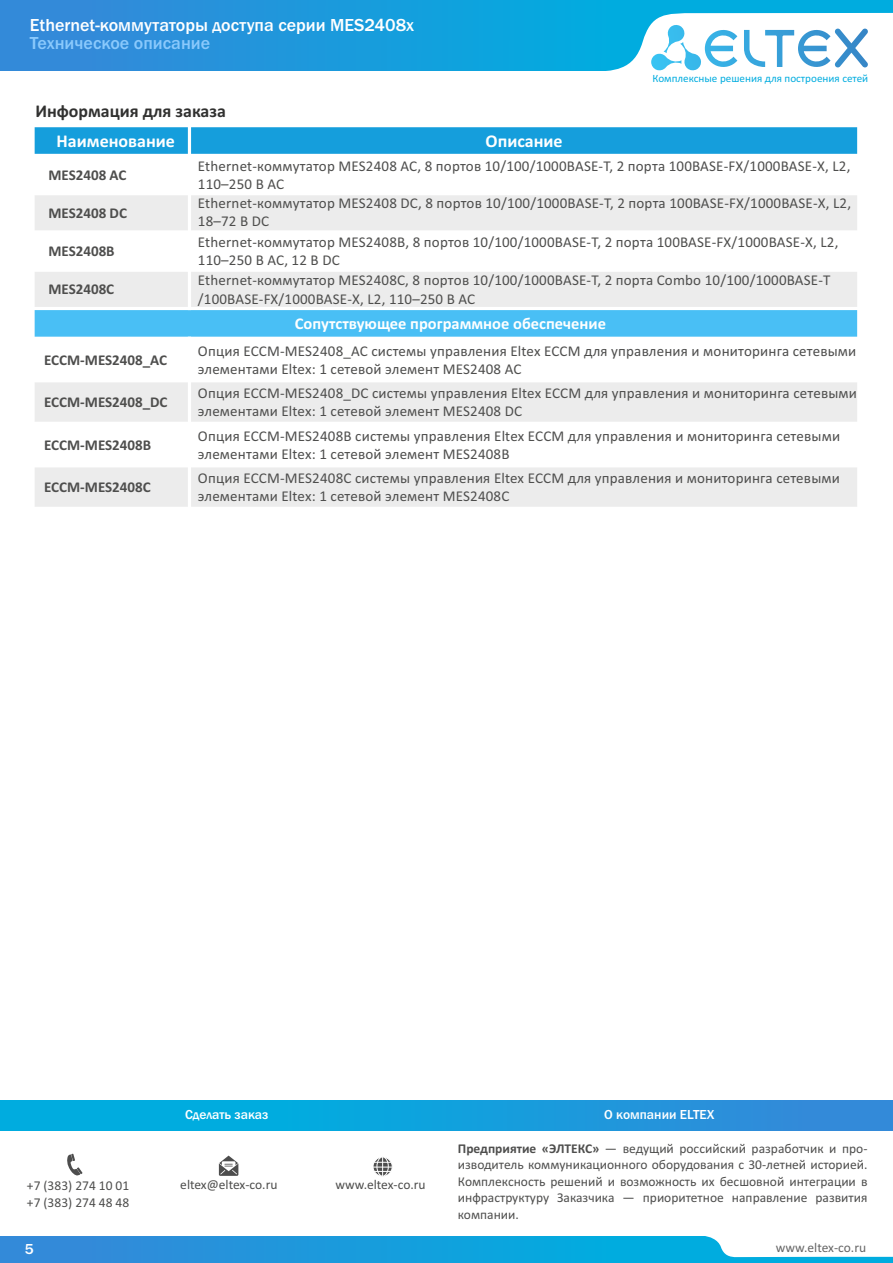
<style>
.page{position:relative;width:893px;height:1263px;background:#fff}
.page>*{position:absolute;margin:0;border:0;box-sizing:border-box;transform-origin:0 0}
.t1{font:500 18px "Franklin Gothic";color:#fff}
.t2{font:700 18px "Calibri";color:#fff}
.t3{font:500 18px "Franklin Gothic";color:#8ac9fc}
.t4{font:700 18px "Calibri";color:#313130}
.t5{font:700 16.5px "Calibri";color:#fff}
.t6{font:15px/18.3px "Calibri";letter-spacing:.01em;color:#4e4e4d}
.t7{font:700 15px "Calibri";color:#4e4e4d}
.t8{font:500 15px "Franklin Gothic";color:#fff}
.t9{font:13.5px/16.5px "Calibri";color:#4e4e4d;text-align:justify}
.t10{font:500 13.5px "Franklin Gothic";color:#fff}
.t11{font:13.5px "Calibri";color:#666}
.t12{font:11.1px "Calibri";color:#00acdf}
.s1{font-weight:700}
</style>
<div class="page">
<div style="left:0;top:1236px;width:893px;height:27px;background:linear-gradient(to right,#3489d9,#00b4e0)"></div>
<div style="left:0;top:0;width:893px;height:71px;background:linear-gradient(to right,#3489d9,#00b4e0)"></div>
<svg style="left:589px;top:13px;width:304px;height:58px"></svg>
<div style="left:34px;top:126px;width:155px;height:29px;background:#159edc"></div>
<div style="left:189px;top:126px;width:670px;height:29px;background:#159edc"></div>
<div style="left:34px;top:194px;width:155px;height:38px;background:#ececec"></div>
<div style="left:189px;top:194px;width:670px;height:38px;background:#ececec"></div>
<div style="left:34px;top:270px;width:155px;height:38px;background:#ececec"></div>
<div style="left:189px;top:270px;width:670px;height:38px;background:#ececec"></div>
<div style="left:34px;top:308px;width:825px;height:30px;background:#49bff5"></div>
<div style="left:34px;top:381px;width:155px;height:42px;background:#ececec"></div>
<div style="left:189px;top:381px;width:670px;height:42px;background:#ececec"></div>
<div style="left:34px;top:466px;width:155px;height:42px;background:#ececec"></div>
<div style="left:189px;top:466px;width:670px;height:42px;background:#ececec"></div>
<hr style="left:33px;top:124px;width:2px;height:386px;background:#fff">
<hr style="left:188px;top:337px;width:3px;height:173px;background:#fff">
<hr style="left:188px;top:124px;width:3px;height:186px;background:#fff">
<hr style="left:857px;top:124px;width:3px;height:386px;background:#fff">
<hr style="left:33px;top:507px;width:827px;height:3px;background:#fff">
<hr style="left:33px;top:464px;width:827px;height:3px;background:#fff">
<hr style="left:33px;top:422px;width:827px;height:3px;background:#fff">
<hr style="left:33px;top:379px;width:827px;height:3px;background:#fff">
<hr style="left:33px;top:337px;width:827px;height:3px;background:#fff">
<hr style="left:33px;top:307px;width:827px;height:3px;background:#fff">
<hr style="left:33px;top:269px;width:827px;height:3px;background:#fff">
<hr style="left:33px;top:230px;width:827px;height:4px;background:#fff">
<hr style="left:33px;top:192px;width:827px;height:3px;background:#fff">
<hr style="left:33px;top:154px;width:827px;height:3px;background:#fff">
<hr style="left:33px;top:124px;width:827px;height:3px;background:#fff">
<div style="left:0;top:1100px;width:893px;height:30px;background:linear-gradient(to right,#00b4e0,#3489d9)"></div>
<svg style="left:703px;top:1236px;width:190px;height:21px"></svg>
<svg style="left:219px;top:1155px;width:19px;height:21px"></svg>
<div style="left:373px;top:1156px;width:20px;height:21px;background:#fafafa;border:1px solid #fff;border-radius:50%"></div>
<div style="left:376px;top:1156px;width:13px;height:20px;background:#fefefe;border:1px solid #fff;border-radius:50%"></div>
<svg style="left:373px;top:1157px;width:19px;height:19px"></svg>
<svg style="left:67px;top:1154px;width:16px;height:22px"></svg>
<p class="t1" style="left:30px;top:19px;width:386px">Ethernet-коммутаторы доступа серии MES2408x</p>
<p class="t3" style="left:30px;top:36px;width:182px">Техническое описание</p>
<p class="t4" style="left:35px;top:104px;width:192px">Информация для заказа</p>
<p class="t12" style="left:652px;top:73px;width:217px">Комплексные решения для построения сетей</p>
<p class="t2" style="left:57px;top:133px;width:120px">Наименование</p>
<p class="t2" style="left:486px;top:133px;width:79px">Описание</p>
<p class="t7" style="left:48px;top:168px;width:80px">MES2408 AC</p>
<p class="t6" style="left:198px;top:158px;width:654px">Ethernet-коммутатор MES2408 AC, 8 портов 10/100/1000BASE-T, 2 порта 100BASE-FX/1000BASE-X, L2,<br>110–250 В AC</p>
<p class="t7" style="left:48px;top:207px;width:80px">MES2408 DC</p>
<p class="t6" style="left:198px;top:195px;width:655px">Ethernet-коммутатор MES2408 DC, 8 портов 10/100/1000BASE-T, 2 порта 100BASE-FX/1000BASE-X, L2,<br>18–72 В DC</p>
<p class="t7" style="left:48px;top:245px;width:68px">MES2408B</p>
<p class="t6" style="left:198px;top:234px;width:642px">Ethernet-коммутатор MES2408B, 8 портов 10/100/1000BASE-T, 2 порта 100BASE-FX/1000BASE-X, L2,<br>110–250 В AC, 12 В DC</p>
<p class="t7" style="left:48px;top:283px;width:67px">MES2408С</p>
<p class="t6" style="left:198px;top:272px;width:634px">Ethernet-коммутатор MES2408С, 8 портов 10/100/1000BASE-T, 2 порта Combo 10/100/1000BASE-T /100BASE-FX/1000BASE-X, L2, 110–250 В AC</p>
<p class="t5" style="left:295px;top:317px;width:313px">Сопутствующее программное обеспечение</p>
<p class="t7" style="left:44px;top:353px;width:124px">ECCM-MES2408_AC</p>
<p class="t6" style="left:198px;top:343px;width:660px">Опция ECCM-MES2408_AC системы управления Eltex ECCM для управления и мониторинга сетевыми элементами Eltex: 1 сетевой элемент MES2408 AC</p>
<p class="t7" style="left:44px;top:396px;width:125px">ECCM-MES2408_DC</p>
<p class="t6" style="left:198px;top:385px;width:661px">Опция ECCM-MES2408_DC системы управления Eltex ECCM для управления и мониторинга сетевыми элементами Eltex: 1 сетевой элемент MES2408 DC</p>
<p class="t7" style="left:44px;top:438px;width:108px">ECCM-MES2408B</p>
<p class="t6" style="left:198px;top:428px;width:644px">Опция ECCM-MES2408B системы управления Eltex ECCM для управления и мониторинга сетевыми элементами Eltex: 1 сетевой элемент MES2408B</p>
<p class="t7" style="left:44px;top:481px;width:108px">ECCM-MES2408C</p>
<p class="t6" style="left:198px;top:470px;width:643px">Опция ECCM-MES2408C системы управления Eltex ECCM для управления и мониторинга сетевыми элементами Eltex: 1 сетевой элемент MES2408C</p>
<p class="t10" style="left:185px;top:1109px;width:85px">Сделать заказ</p>
<p class="t10" style="left:604px;top:1110px;width:112px">О компании ELTEX</p>
<p class="t9" style="left:458px;top:1141px;width:411px"><span class="s1">Предприятие «ЭЛТЕКС»</span> — ведущий российский разработчик и про&shy;изводитель коммуникационного оборудования с 30-летней историей.<br>Комплексность решений и возможность их бесшовной интеграции в инфраструктуру Заказчика — приоритетное направление развития компании.</p>
<p class="t9" style="left:27px;top:1179px;width:104px">+7 (383) 274 10 01 +7 (383) 274 48 48</p>
<p class="t9" style="left:180px;top:1177px;width:99px">eltex@eltex-co.ru</p>
<p class="t9" style="left:335px;top:1177px;width:92px">www.eltex-co.ru</p>
<p class="t8" style="left:25px;top:1243px;width:10px">5</p>
<p class="t11" style="left:776px;top:1242px;width:92px">www.eltex-co.ru</p>
</div>
